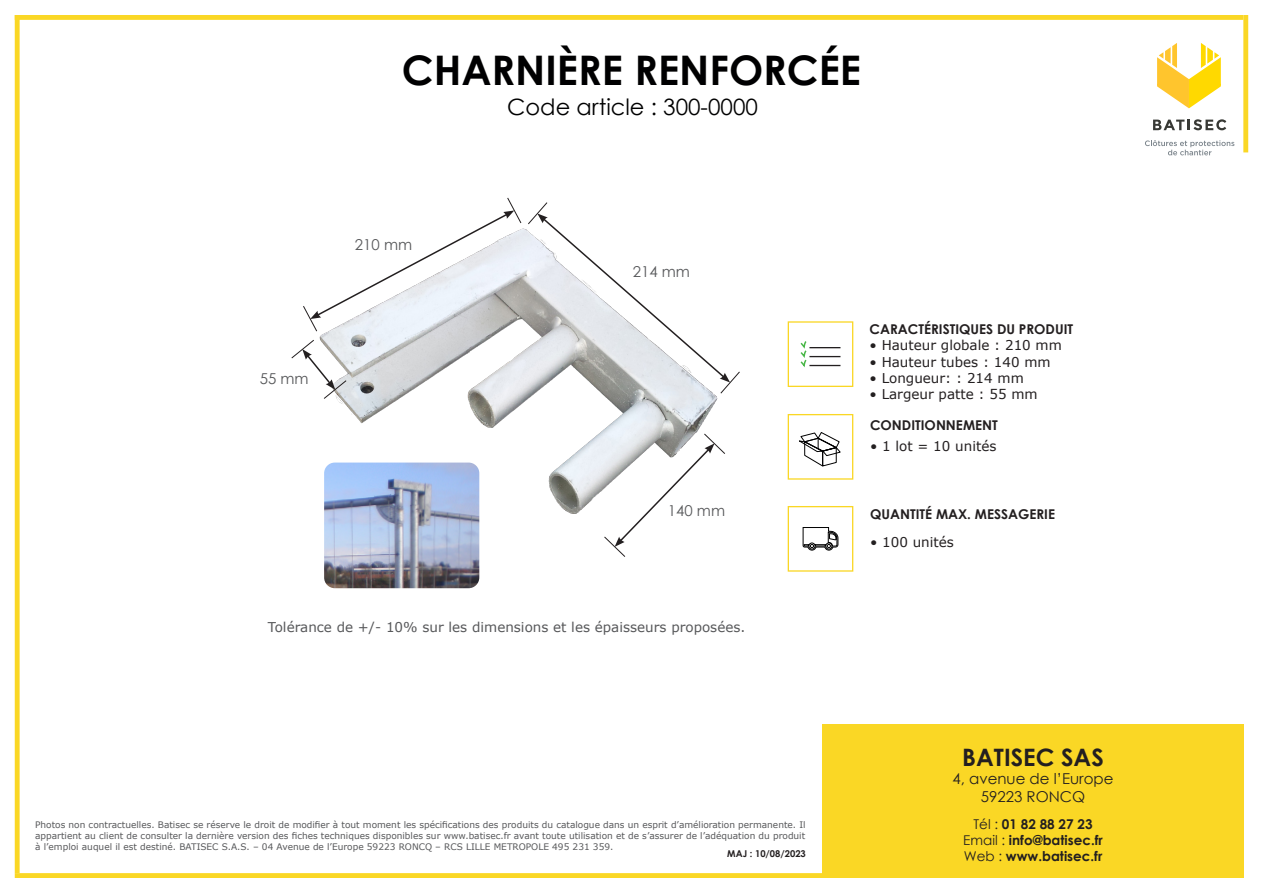
<style>
.page{position:relative;width:1263px;height:893px;background:#fff}
.page>*{position:absolute;margin:0;border:0;box-sizing:border-box;transform-origin:0 0}
.t1{font:700 40.8px "Century Gothic";color:#000001}
.t2{font:700 24px "Century Gothic";color:#231f20}
.t3{font:22.5px "Century Gothic";color:#000001}
.t4{font:15px/18px "Century Gothic";color:#231f20;text-align:center}
.t5{font:15px "Century Gothic";color:#57585a}
.t6{font:700 13.5px/16.2px "Century Gothic";color:#231f20;text-align:center}
.t7{font:13.5px "Verdana";color:#231f20}
.t8{font:13.5px "Verdana";color:#57585a}
.t9{font:700 9.45px "Century Gothic";color:#231f20}
.t10{font:9px/10.8px "Verdana";color:#57585a;text-align:justify}
.s1{font-weight:400}
</style>
<div class="page">
<div style="left:15px;top:15px;width:5px;height:858px;background:#fad725"></div>
<div style="left:15px;top:15px;width:1228px;height:5px;background:#fad725"></div>
<div style="left:1243px;top:15px;width:5px;height:137px;background:#fad725"></div>
<div style="left:15px;top:873px;width:1229px;height:5px;background:#fad725"></div>
<div style="left:822px;top:725px;width:422px;height:153px;background:#fad725"></div>
<svg style="left:1157px;top:43px;width:64px;height:65px"></svg>
<svg style="left:1153px;top:119px;width:73px;height:11px"></svg>
<svg style="left:1145px;top:140px;width:89px;height:15px"></svg>
<div style="left:788px;top:321px;width:65px;height:66px;border:1px solid #fad725"></div>
<div style="left:788px;top:414px;width:65px;height:66px;border:1px solid #fad725"></div>
<div style="left:788px;top:506px;width:65px;height:66px;border:1px solid #fad725"></div>
<hr style="left:809px;top:347px;width:31px;height:1px;background:#231f20">
<hr style="left:809px;top:356px;width:31px;height:1px;background:#231f20">
<hr style="left:809px;top:365px;width:31px;height:1px;background:#231f20">
<svg style="left:800px;top:341px;width:7px;height:27px"></svg>
<svg style="left:799px;top:432px;width:42px;height:35px"></svg>
<svg style="left:803px;top:527px;width:35px;height:24px"></svg>
<img style="left:324px;top:520px;width:155px;height:68px">
<img style="left:324px;top:400px;width:393px;height:120px">
<svg style="left:603px;top:433px;width:122px;height:124px"></svg>
<svg style="left:291px;top:197px;width:449px;height:203px"></svg>
<p class="t1" style="left:402px;top:39px;width:461px">CHARNIÈRE RENFORCÉE</p>
<p class="t3" style="left:507px;top:91px;width:252px">Code article : 300-0000</p>
<p class="t5" style="left:355px;top:234px;width:59px">210 mm</p>
<p class="t5" style="left:260px;top:368px;width:50px">55 mm</p>
<p class="t5" style="left:633px;top:261px;width:59px">214 mm</p>
<p class="t5" style="left:668px;top:500px;width:59px">140 mm</p>
<p class="t8" style="left:268px;top:618px;width:479px">Tolérance de +/- 10% sur les dimensions et les épaisseurs proposées.</p>
<p class="t10" style="left:35px;top:819px;width:772px">Photos non contractuelles. Batisec se réserve le droit de modifier à tout moment les spécifications des produits du catalogue dans un esprit d’amélioration permanente. Il appartient au client de consulter la dernière version des fiches techniques disponibles sur www.batisec.fr avant toute utilisation et de s’assurer de l’adéquation du produit à l’emploi auquel il est destiné. BATISEC S.A.S. – 04 Avenue de l’Europe 59223 RONCQ – RCS LILLE METROPOLE 495 231 359.</p>
<p class="t9" style="left:727px;top:846px;width:80px">MAJ : 10/08/2023</p>
<p class="t6" style="left:869px;top:321px;width:205px">CARACTÉRISTIQUES DU PRODUIT</p>
<p class="t7" style="left:869px;top:336px;width:194px">• Hauteur globale : 210 mm</p>
<p class="t7" style="left:869px;top:352px;width:183px">• Hauteur tubes : 140 mm</p>
<p class="t7" style="left:869px;top:369px;width:156px">• Longueur: : 214 mm</p>
<p class="t7" style="left:869px;top:385px;width:170px">• Largeur patte : 55 mm</p>
<p class="t6" style="left:870px;top:416px;width:129px">CONDITIONNEMENT</p>
<p class="t7" style="left:870px;top:436px;width:128px">• 1 lot = 10 unités</p>
<p class="t6" style="left:870px;top:505px;width:186px">QUANTITÉ MAX. MESSAGERIE</p>
<p class="t7" style="left:870px;top:533px;width:85px">• 100 unités</p>
<h2 class="t2" style="left:962px;top:739px;width:143px">BATISEC SAS</h2>
<h3 class="t4" style="left:952px;top:770px;width:163px">4, avenue de l’Europe<br>59223 RONCQ</h3>
<h3 class="t6" style="left:963px;top:815px;width:141px"><span class="s1">Tél :</span> 01 82 88 27 23<br><span class="s1">Email :</span> info@batisec.fr<br><span class="s1">Web :</span> www.batisec.fr</h3>
</div>
